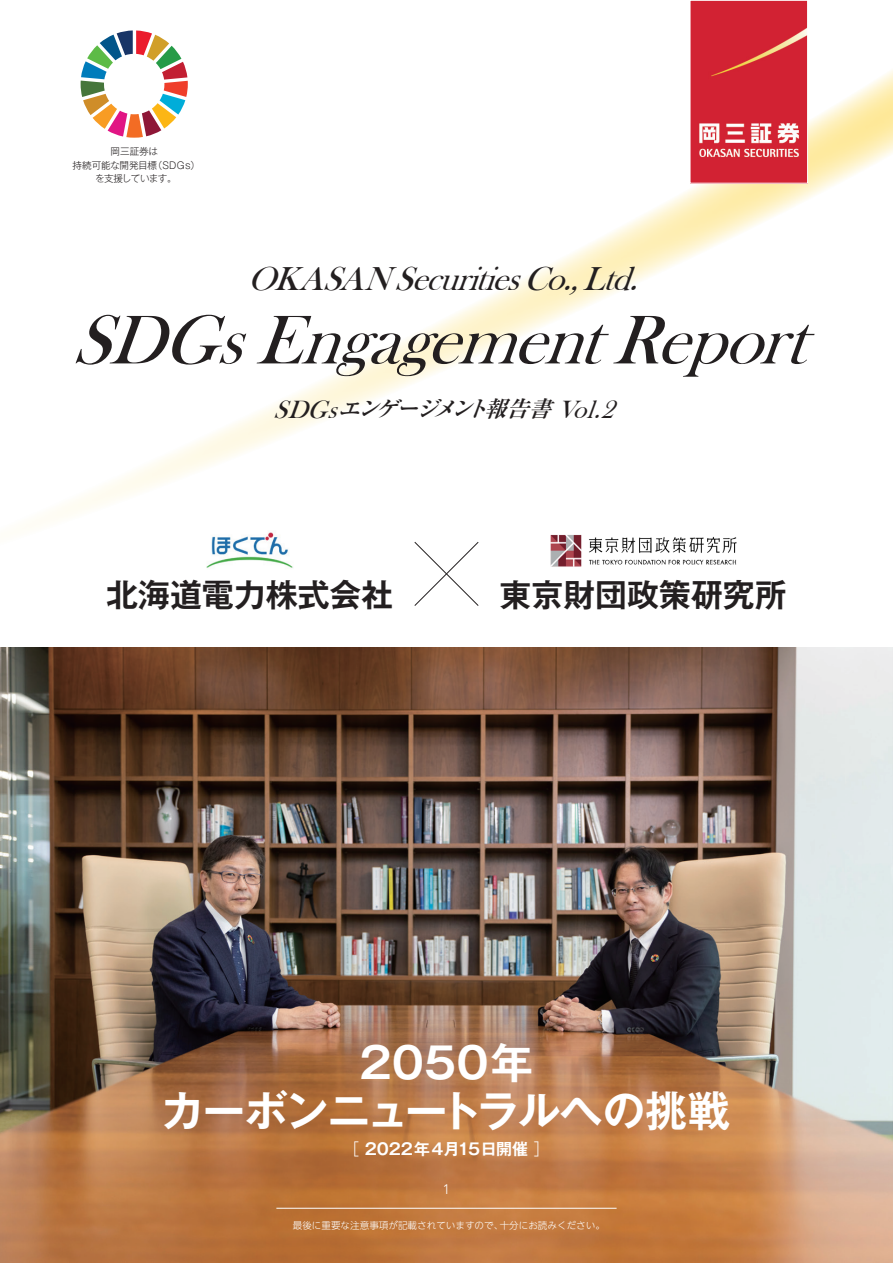
<style>
.page{position:relative;width:893px;height:1263px;background:#fff}
.page>*{position:absolute;margin:0;border:0;box-sizing:border-box;transform-origin:0 0}
.t1{font:italic 71.25px "Bask Old Face";color:#231f20}
.t2{font:700 42.45px/47.8px "Gothic MB101 Pro De";color:#fff;text-align:center}
.t3{font:italic 34.05px "Bask Old Face";color:#231f20}
.t4{font:700 31.95px "Gothic MB101 Pro De";color:#231f20}
.t5{font:italic 700 22.35px "Ryumin Pro";color:#231f20}
.t6{font:700 15.9px "Gothic MB101 Pro De";color:#fff}
.t7{font:300 13.8px "Avenir";color:#fff}
.t8{font:300 9.6px "UD Shin Go NT Pro";color:#fff}
.t9{font:300 9.6px/13.8px "Gothic MB101 Pro";letter-spacing:-.025em;color:#231f20;text-align:center}
.s1{font-family:"Bask Old Face";font-weight:400;font-size:25.65px}
.s2{font-family:"Gothic MB101 Pro";font-weight:300}
</style>
<div class="page">
<img style="left:0;top:647px;width:893px;height:616px">
<svg style="left:39px;top:70px;width:854px;height:453px"></svg>
<hr style="left:276px;top:1208px;width:341px;height:1px;background:#fff">
<img style="left:692px;top:2px;width:114px;height:179px">
<div style="left:690px;top:0;width:118px;height:183px;border:1px solid #fff"></div>
<svg style="left:414px;top:542px;width:65px;height:64px"></svg>
<svg style="left:81px;top:30px;width:107px;height:108px"></svg>
<img style="left:206px;top:532px;width:87px;height:36px">
<img style="left:550px;top:534px;width:187px;height:33px">
<p class="t9" style="left:73px;top:143px;width:129px">岡三証券は<br>持続可能な開発目標（SDGｓ）を支援しています。</p>
<h3 class="t3" style="left:248px;top:260px;width:405px">OKASANSecuritiesCo.,Ltd.</h3>
<h1 class="t1" style="left:72px;top:301px;width:762px">SDGsEngagementReport</h1>
<h3 class="t5" style="left:274px;top:391px;width:352px"><span class="s1">SDGs</span>エンゲージメント報告書 <span class="s1">Vol.2</span></h3>
<h3 class="t4" style="left:106px;top:569px;width:289px">北海道電力株式会社</h3>
<h3 class="t4" style="left:500px;top:569px;width:289px">東京財団政策研究所</h3>
<h2 class="t2" style="left:161px;top:1033px;width:571px">2050年<br>カーボンニュートラルへの挑戦</h2>
<h3 class="t6" style="left:344px;top:1136px;width:207px"><span class="s2">［</span> 2022年4月15日開催 <span class="s2">］</span></h3>
<h3 class="t7" style="left:443px;top:1181px;width:9px">1</h3>
<p class="t8" style="left:293px;top:1217px;width:314px">最後に重要な注意事項が記載されていますので、十分にお読みください。</p>
</div>
